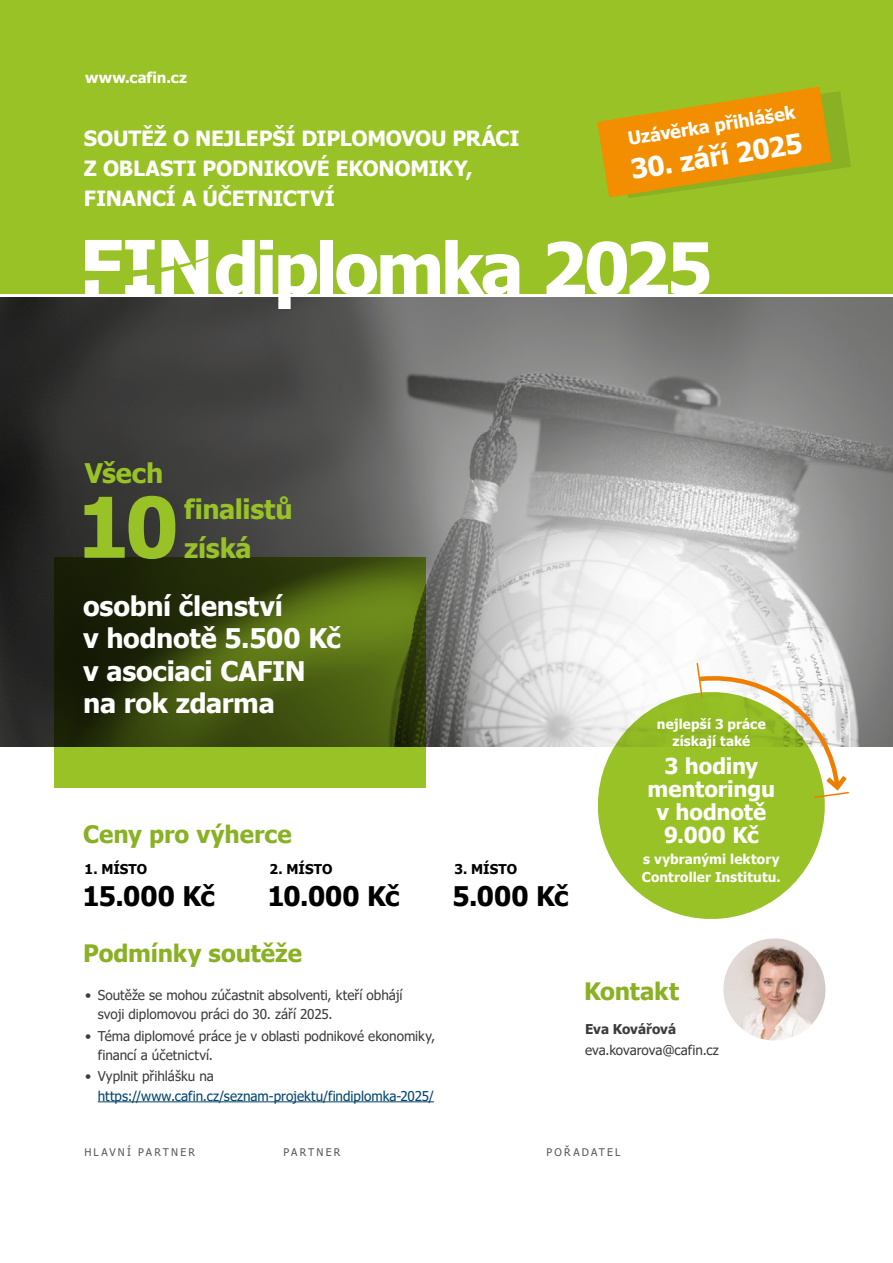
<style>
.page{position:relative;width:893px;height:1263px;background:#fff}
.page>*{position:absolute;margin:0;border:0;box-sizing:border-box;transform-origin:0 0}
.t1{font:700 83.55px "Tahoma";color:#98c226}
.t2{font:700 27px/32.4px "Tahoma";letter-spacing:-.01em;color:#fff}
.t3{font:700 27px "Tahoma";color:#000}
.t4{font:700 27px "Tahoma";letter-spacing:-.01em;color:#98c226}
.t5{font:700 24px "Tahoma";letter-spacing:-.005em;color:#8ab023}
.t6{font:700 21.9px/23px "Tahoma";letter-spacing:-.005em;color:#fff;text-align:center}
.t7{font:700 21px/30px "Tahoma";letter-spacing:-.01em;color:#fff}
.t8{font:700 18px "Tahoma";color:#fff}
.t9{font:700 15px "Tahoma";letter-spacing:.015em;color:#fff}
.t10{font:13.5px/19.5px "Tahoma";color:#3c3c3b}
.t11{font:700 13.5px/17.5px "Tahoma";letter-spacing:.005em;color:#fff;text-align:center}
.t12{font:13.5px "Tahoma";color:#00446e}
.t13{font:700 13.5px "Tahoma";color:#000}
.t14{font:700 13.5px "Tahoma";letter-spacing:-.005em;color:#3c3c3b}
.t15{font:10.5px "Tahoma";letter-spacing:.205em;color:#575756}
</style>
<div class="page">
<img style="left:0;top:298px;width:893px;height:448px">
<div style="left:0;top:0;width:893px;height:293px;background:#98c226"></div>
<svg style="left:546px;top:241px;width:163px;height:53px"></svg>
<svg style="left:216px;top:240px;width:101px;height:69px"></svg>
<div style="left:321px;top:240px;width:12px;height:55px;background:#fff"></div>
<svg style="left:336px;top:240px;width:183px;height:54px"></svg>
<svg style="left:161px;top:240px;width:47px;height:54px"></svg>
<svg style="left:85px;top:240px;width:70px;height:54px"></svg>
<hr style="left:98px;top:1101px;width:336px;height:1px;background:#00446e">
<svg style="left:54px;top:558px;width:371px;height:230px;background:#4a5e12"></svg>
<svg style="left:592px;top:686px;width:233px;height:233px;fill:#98c226"></svg>
<img style="left:723px;top:938px;width:102px;height:102px;border-radius:51px">
<svg style="left:597px;top:87px;width:254px;height:111px"></svg>
<svg style="left:695px;top:661px;width:156px;height:138px"></svg>
<p class="t9" style="left:85px;top:67px;width:103px">www.cafin.cz</p>
<h3 class="t7" style="left:84px;top:124px;width:437px">SOUTĚŽ O NEJLEPŠÍ DIPLOMOVOU PRÁCI<br>Z OBLASTI PODNIKOVÉ EKONOMIKY,<br>FINANCÍ A ÚČETNICTVÍ</h3>
<h3 class="t8" style="left:626px;top:126px;width:171px;rotate:-9deg">Uzávěrka přihlášek</h3>
<h2 class="t2" style="left:628px;top:155px;width:175px;rotate:-9deg">30. září 2025</h2>
<h2 class="t4" style="left:85px;top:454px;width:80px">Všech</h2>
<h1 class="t1" style="left:77px;top:469px;width:104px">10</h1>
<h2 class="t4" style="left:184px;top:490px;width:110px">finalistů</h2>
<h2 class="t4" style="left:184px;top:529px;width:69px">získá</h2>
<h2 class="t2" style="left:83px;top:591px;width:259px">osobní členství<br>v hodnotě 5.500 Kč v asociaci CAFIN na rok zdarma</h2>
<h3 class="t5" style="left:83px;top:818px;width:210px">Ceny pro výherce</h3>
<p class="t13" style="left:85px;top:859px;width:64px">1. MÍSTO</p>
<h2 class="t3" style="left:82px;top:877px;width:134px">15.000 Kč</h2>
<p class="t13" style="left:270px;top:859px;width:64px">2. MÍSTO</p>
<h2 class="t3" style="left:267px;top:877px;width:134px">10.000 Kč</h2>
<h3 class="t5" style="left:83px;top:937px;width:220px">Podmínky soutěže</h3>
<p class="t10" style="left:98px;top:986px;width:306px;text-indent:-13px">• Soutěže se mohou zúčastnit absolventi, kteří obhájí svoji diplomovou práci do 30. září 2025.</p>
<p class="t10" style="left:98px;top:1026px;width:339px;text-indent:-13px">• Téma diplomové práce je v oblasti podnikové ekonomiky, financí a účetnictví.</p>
<p class="t10" style="left:85px;top:1067px;width:130px">• Vyplnit přihlášku na</p>
<p class="t12" style="left:98px;top:1087px;width:338px">https://www.cafin.cz/seznam-projektu/findiplomka-2025/</p>
<p class="t13" style="left:455px;top:859px;width:64px">3. MÍSTO</p>
<h2 class="t3" style="left:452px;top:877px;width:118px">5.000 Kč</h2>
<p class="t11" style="left:657px;top:716px;width:110px">nejlepší 3 práce získají také</p>
<h3 class="t6" style="left:648px;top:755px;width:129px">3 hodiny mentoringu v hodnotě<br>9.000 Kč</h3>
<p class="t11" style="left:642px;top:851px;width:140px;text-align:left">s vybranými lektory<br>Controller Institutu.</p>
<h3 class="t5" style="left:584px;top:974px;width:96px">Kontakt</h3>
<p class="t14" style="left:585px;top:1020px;width:93px">Eva Kovářová</p>
<p class="t10" style="left:585px;top:1041px;width:135px">eva.kovarova@cafin.cz</p>
<p class="t15" style="left:84px;top:1145px;width:112px">HLAVNÍ PARTNER</p>
<p class="t15" style="left:284px;top:1145px;width:58px">PARTNER</p>
<p class="t15" style="left:546px;top:1145px;width:76px">POŘADATEL</p>
</div>
